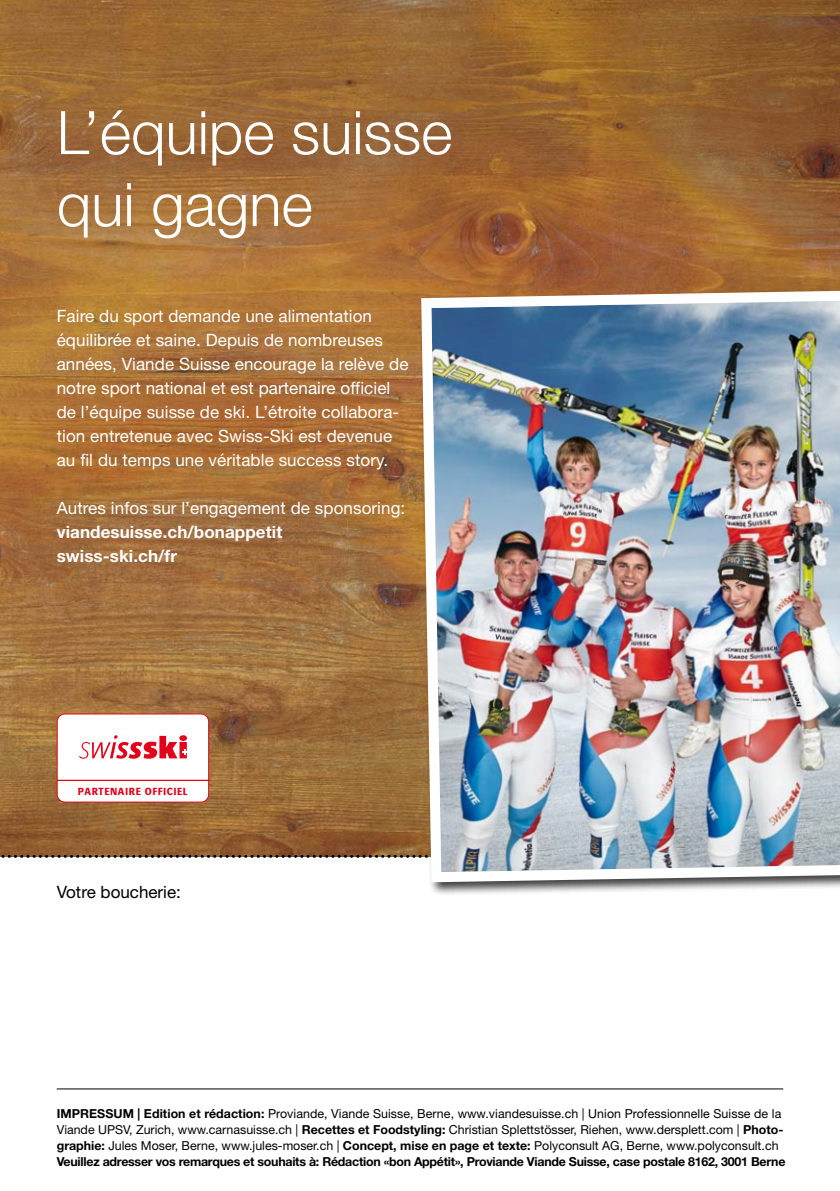
<style>
.page{position:relative;width:840px;height:1191px;background:#fff}
.page>*{position:absolute;margin:0;border:0;box-sizing:border-box;transform-origin:0 0}
.t1{font:300 60px/72px "Helvetica Neue LT Std";color:#fff}
.t2{font:17px/24px "Helvetica Neue LT Std";letter-spacing:.005em;color:#fff}
.t3{font:700 17px/24px "Helvetica Neue LT Std";letter-spacing:.005em;color:#fff}
.t4{font:17px "Helvetica Neue LT Std";color:#000}
.t5{font:12.4px/16px "Helvetica Neue LT Std";color:#000}
.t6{font:700 12.4px "Helvetica Neue LT Std";color:#000}
.t7{font:700 10.8px "Bosis";letter-spacing:.05em;color:#e2001a}
.s1{font-weight:700}
</style>
<div class="page">
<img style="left:0;top:0;width:839px;height:855px">
<svg style="left:0;top:855px;width:840px;height:3px"></svg>
<img style="left:416px;top:285px;width:423px;height:805px">
<svg style="left:57px;top:713px;width:152px;height:89px"></svg>
<hr style="left:57px;top:1088px;width:725px;height:1px;background:#000">
<h1 class="t1" style="left:57px;top:95px;width:397px">L’équipe suisse qui gagne</h1>
<p class="t2" style="left:57px;top:304px;width:353px">Faire du sport demande une alimentation équilibrée et saine. Depuis de nombreuses années, Viande Suisse encourage la relève de notre sport national et est partenaire officiel de l’équipe suisse de ski. L’étroite collabora&shy;tion entretenue avec Swiss-Ski est devenue au fil du temps une véritable success story.</p>
<h2 class="t2" style="left:57px;top:496px;width:350px">Autres infos sur l’engagement de sponsoring:</h2>
<h2 class="t3" style="left:57px;top:520px;width:227px">viandesuisse.ch/bonappetit swiss-ski.ch/fr</h2>
<p class="t7" style="left:78px;top:785px;width:111px">PARTENAIRE OFFICIEL</p>
<h2 class="t4" style="left:57px;top:882px;width:126px">Votre boucherie:</h2>
<p class="t5" style="left:57px;top:1105px;width:729px;text-indent:40px"><span class="s1">ssum | Edition et rédaction:</span> Proviande, Viande Suisse, Berne, www.viandesuisse.ch | Union Professionnelle Suisse de la Viande UPSV, Zurich, www.carnasuisse.ch | <span class="s1">Recettes et Foodstyling:</span> Christian Splettstösser, Riehen, www.dersplett.com | <span class="s1">Photo&shy;graphie:</span> Jules Moser, Berne, www.jules-moser.ch | <span class="s1">Concept, mise en page et texte:</span> Polyconsult AG, Berne, www.polyconsult.ch <span class="s1">Veuillez adresser vos remarques et souhaits à: Rédaction «bon Appétit», Proviande Viande Suisse, case postale 8162, 3001 Berne</span></p>
<p class="t6" style="left:57px;top:1105px;width:25px">Impre</p>
</div>
